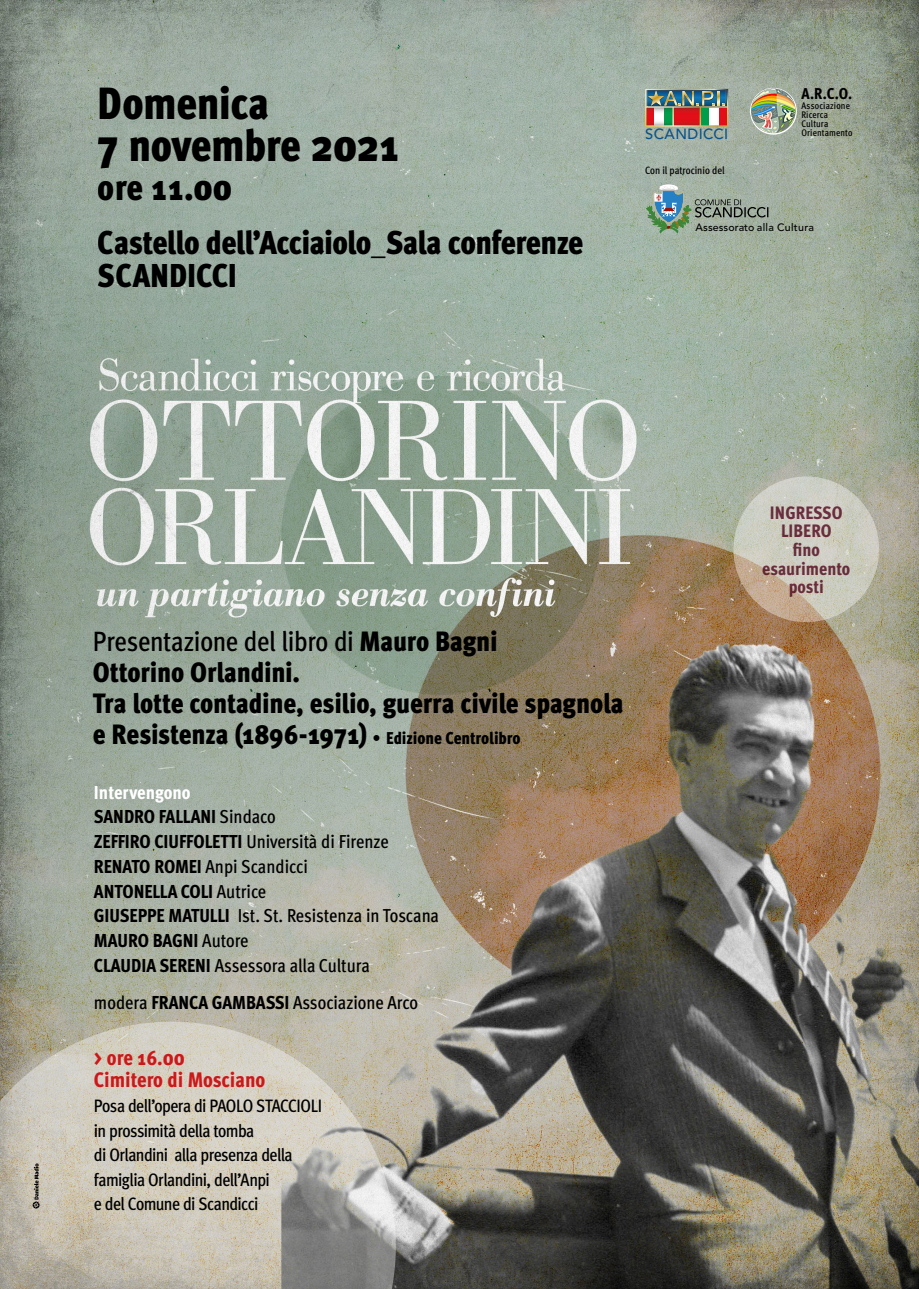
<style>
.page{position:relative;width:919px;height:1289px;background:#fff}
.page>*{position:absolute;margin:0;border:0;box-sizing:border-box;transform-origin:0 0}
.t1{font:900 45px/42px "Meta Cond";letter-spacing:-.015em;color:#000}
.t2{font:900 36px "Meta Cond";color:#000}
.t3{font:900 33px/33px "Meta Cond";letter-spacing:-.02em;color:#000}
.t4{font:900 27.9px "Meta Cond";letter-spacing:-.01em;color:#000}
.t5{font:500 condensed 27.9px "Meta Pro";letter-spacing:-.015em;color:#000}
.t6{font:800 condensed 21px "Meta Pro";color:#cd1719}
.t7{font:500 condensed 18.75px "Meta Pro";letter-spacing:-.005em;color:#000}
.t8{font:800 condensed 18.75px "Meta Pro";letter-spacing:-.005em;color:#000}
.t9{font:800 condensed 18.75px "Meta Pro";color:#fff}
.t10{font:500 condensed 18px "Meta Pro";letter-spacing:-.035em;color:#000}
.t11{font:800 condensed 18px/18.6px "Meta Pro";color:#823850;text-align:center}
.t12{font:800 condensed 15.75px "Meta Pro";color:#000}
.t13{font:500 14.7px "Avenir LT Std";letter-spacing:.025em;color:#09538b}
.t14{font:500 10.65px "Avenir LT Std";letter-spacing:.015em;color:#000}
.t15{font:500 condensed 10.65px "Meta Pro";color:#000}
.t16{font:500 condensed 9.6px "Meta Pro";letter-spacing:.01em;color:#000}
.s1{font-family:"Meta Cond";font-weight:900;font-stretch:normal}
.s2{font-size:17.1px}
.s3{font-weight:500}
.s4{font-weight:800}
</style>
<div class="page">
<img style="left:0;top:0;width:918px;height:1288px">
<svg style="left:0;top:1021px;width:396px;height:267px;background:#c2bdb0"></svg>
<svg style="left:733px;top:476px;width:146px;height:146px;background:#cbc7b8"></svg>
<svg style="left:646px;top:184px;width:122px;height:49px;background:#8ea297"></svg>
<img style="left:645px;top:89px;width:83px;height:37px">
<img style="left:741px;top:85px;width:64px;height:53px">
<svg style="left:33px;top:1163px;width:7px;height:45px"></svg>
<h1 class="t1" style="left:98px;top:82px;width:303px">Domenica<br>7 novembre 2021</h1>
<h2 class="t2" style="left:98px;top:166px;width:136px">ore 11.00</h2>
<h3 class="t3" style="left:98px;top:226px;width:487px">Castello dell’Acciaiolo_Sala conferenze<br>SCANDICCI</h3>
<p class="t13" style="left:645px;top:125px;width:84px">SCANDICCI</p>
<p class="t15" style="left:645px;top:162px;width:81px">Con il patrocinio del</p>
<p class="t12" style="left:801px;top:82px;width:52px">A.R.C.O.</p>
<p class="t16" style="left:801px;top:98px;width:50px">Associazione</p>
<p class="t16" style="left:801px;top:107px;width:28px">Ricerca</p>
<p class="t16" style="left:801px;top:116px;width:29px">Cultura</p>
<p class="t16" style="left:801px;top:125px;width:53px">Orientamento</p>
<p class="t14" style="left:695px;top:221px;width:120px">Assessorato alla Cultura</p>
<p class="t5" style="left:93px;top:620px;width:406px">Presentazione del libro di <span class="s1">Mauro Bagni</span></p>
<p class="t4" style="left:93px;top:655px;width:209px">Ottorino Orlandini.</p>
<p class="t4" style="left:93px;top:686px;width:532px">Tra lotte contadine, esilio, guerra civile spagnola</p>
<p class="t4" style="left:93px;top:717px;width:429px">e Resistenza (1896-1971) <span class="s2">• Edizione Centrolibro</span></p>
<p class="t9" style="left:94px;top:777px;width:98px">Intervengono</p>
<p class="t8" style="left:94px;top:802px;width:183px">SANDRO FALLANI <span class="s3">Sindaco</span></p>
<p class="t7" style="left:94px;top:827px;width:296px"><span class="s4">ZEFFIRO CIUFFOLETTI</span> Università di Firenze</p>
<p class="t7" style="left:94px;top:852px;width:215px"><span class="s4">RENATO ROMEI</span> Anpi Scandicci</p>
<p class="t8" style="left:94px;top:876px;width:174px">ANTONELLA COLI <span class="s3">Autrice</span></p>
<p class="t7" style="left:94px;top:901px;width:346px"><span class="s4">GIUSEPPE MATULLI</span> Ist. St. Resistenza in Toscana</p>
<p class="t8" style="left:94px;top:926px;width:156px">MAURO BAGNI <span class="s3">Autore</span></p>
<p class="t7" style="left:94px;top:951px;width:277px"><span class="s4">CLAUDIA SERENI</span> Assessora alla Cultura</p>
<p class="t7" style="left:94px;top:988px;width:325px">modera <span class="s4">FRANCA GAMBASSI</span> Associazione Arco</p>
<p class="t6" style="left:94px;top:1041px;width:92px">&gt; ore 16.00</p>
<p class="t6" style="left:94px;top:1063px;width:173px">Cimitero di Mosciano</p>
<p class="t10" style="left:94px;top:1092px;width:229px">Posa dell’opera di PAOLO STACCIOLI</p>
<p class="t10" style="left:94px;top:1116px;width:162px">in prossimità della tomba</p>
<p class="t10" style="left:94px;top:1141px;width:200px">di Orlandini alla presenza della</p>
<p class="t10" style="left:94px;top:1166px;width:177px">famiglia Orlandini, dell’Anpi</p>
<p class="t10" style="left:94px;top:1190px;width:166px">e del Comune di Scandicci</p>
<p class="t11" style="left:762px;top:502px;width:89px">INGRESSO<br>LIBERO<br>fino esaurimento posti</p>
</div>
